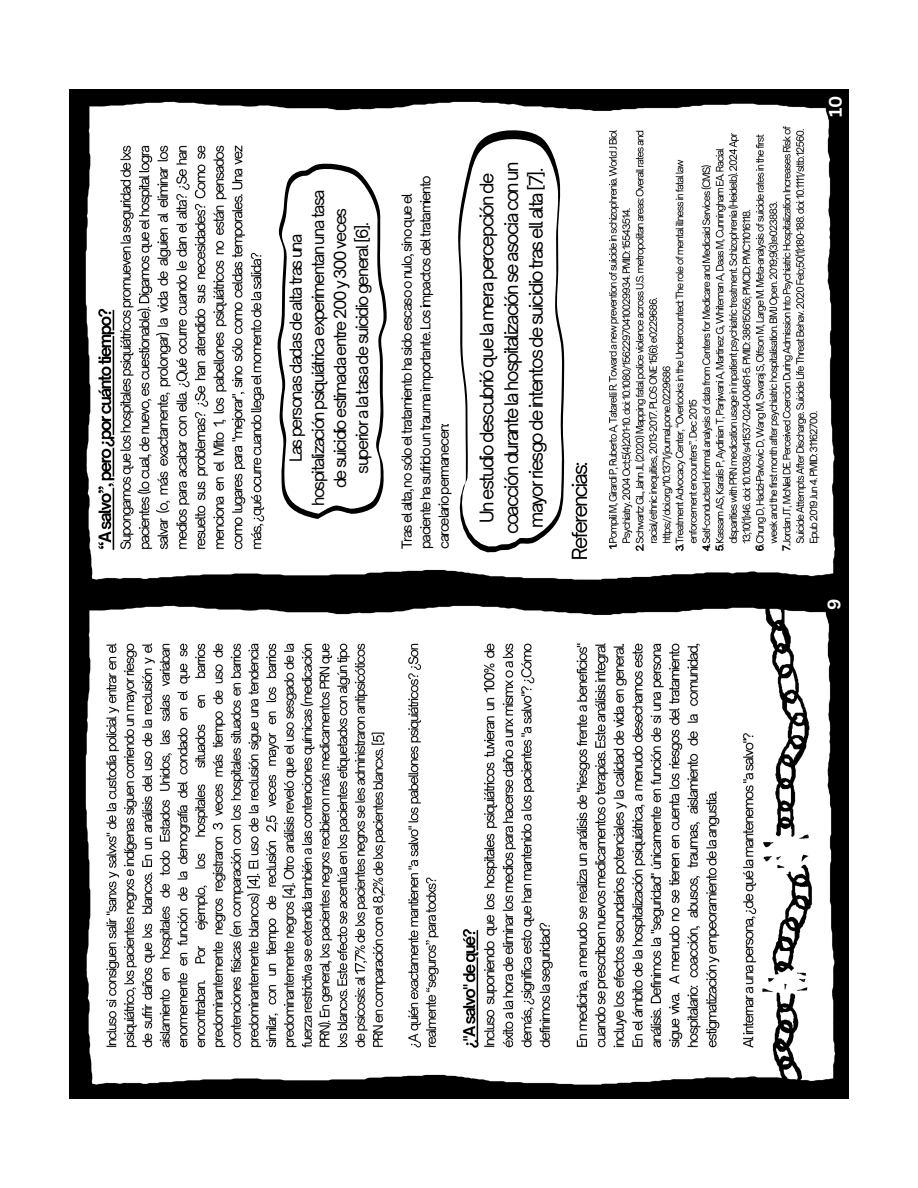
<style>
.page{position:relative;width:918px;height:1188px;background:#fff}
.page>*{position:absolute;margin:0;border:0;box-sizing:border-box;transform-origin:0 0}
.t1{font:18px/24.8px "Open Sauce One";letter-spacing:-.095em;color:#000;text-align:center}
.t2{font:700 17.7px "Canva Sans";color:#fff}
.t3{font:16.05px/22.2px "Open Sauce One";letter-spacing:-.095em;color:#000;text-align:center}
.t4{font:13.35px/18.5px "Open Sauce One";letter-spacing:-.095em;color:#000}
.t5{font:9.9px/13.4px "Open Sauce One";color:#000}
</style>
<div class="page">
<img style="left:69px;top:89px;width:780px;height:1009px">
<img style="left:104px;top:640px;width:652px;height:409px">
<img style="left:756px;top:594px;width:65px;height:504px">
<img style="left:568px;top:123px;width:254px;height:438px">
<svg style="left:458px;top:130px;width:106px;height:422px"></svg>
<svg style="left:460px;top:139px;width:102px;height:408px"></svg>
<svg style="left:277px;top:164px;width:110px;height:355px"></svg>
<img style="left:96px;top:140px;width:170px;height:411px">
<p class="t3" style="left:285px;top:506px;width:318px;rotate:-90deg">Las personas dadas de alta tras una hospitalización psiquiátrica experimentan una tasa de suicidio estimada entre 200 y 300 veces superior a la tasa de suicidio general [6].</p>
<h3 class="t4" style="left:398px;top:549px;width:375px;rotate:-90deg">Tras el alta, no sólo el tratamiento ha sido escaso o nulo, sino que el paciente ha sufrido un trauma importante. Los impactos del tratamiento carcelario permanecen:</h3>
<p class="t1" style="left:474px;top:534px;width:374px;rotate:-90deg">Un estudio descubrió que la mera percepción de coacción durante la hospitalización se asocia con un mayor riesgo de intentos de suicidio tras ell alta [7].</p>
<p class="t2" style="left:823px;top:117px;width:23px;rotate:-90deg">10</p>
<p class="t5" style="left:607px;top:549px;width:7px;rotate:-90deg">1.</p>
<p class="t5" style="left:633px;top:551px;width:9px;rotate:-90deg">2.</p>
<p class="t5" style="left:673px;top:551px;width:9px;rotate:-90deg">3.</p>
<p class="t5" style="left:700px;top:551px;width:9px;rotate:-90deg">4.<br>5.</p>
<p class="t5" style="left:753px;top:551px;width:9px;rotate:-90deg">6.</p>
<p class="t5" style="left:779px;top:551px;width:9px;rotate:-90deg">7.</p>
<p class="t2" style="left:822px;top:610px;width:13px;rotate:-90deg">9</p>
</div>
